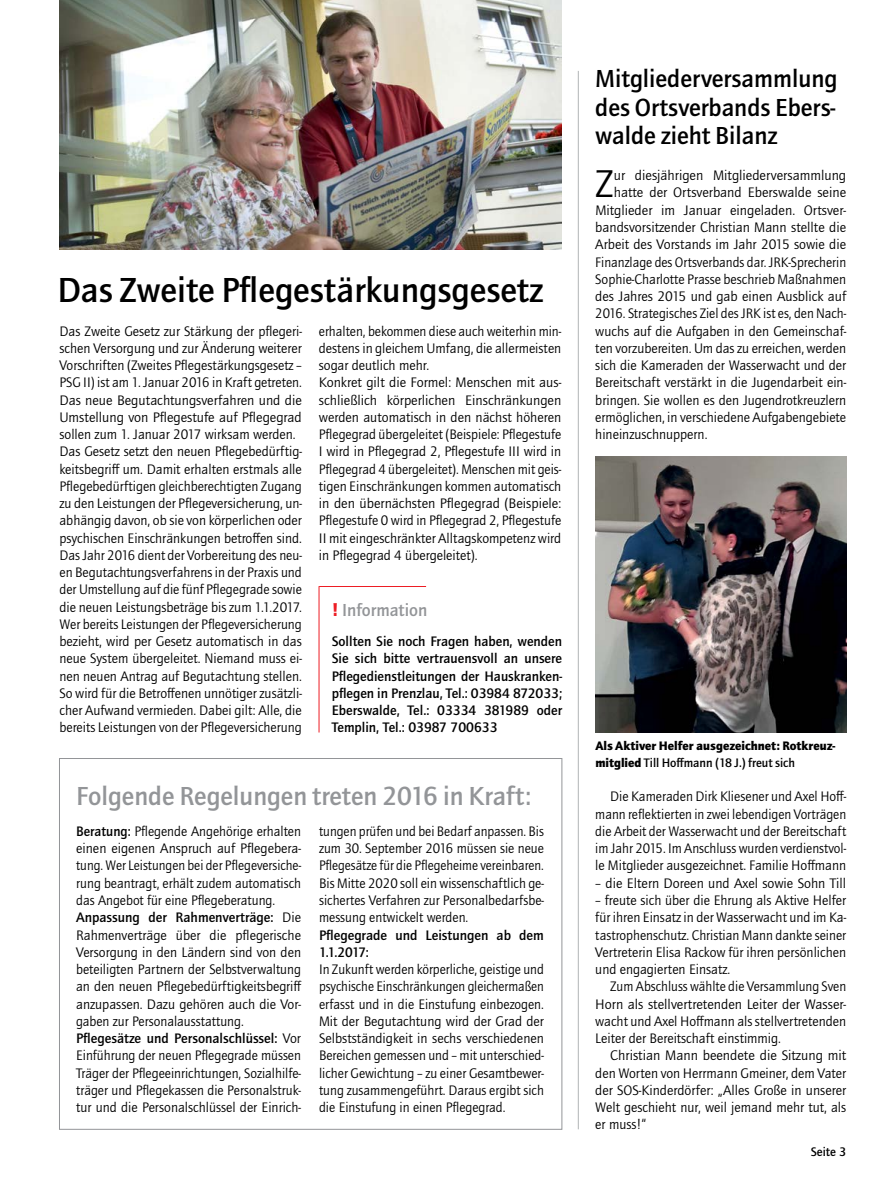
<style>
.page{position:relative;width:893px;height:1191px;background:#fff}
.page>*{position:absolute;margin:0;border:0;box-sizing:border-box;transform-origin:0 0}
.t1{font:40.05px "Quay Sans ITC Std";color:#000}
.t2{font:500 36px "Quay Sans ITC Std";color:#000}
.t3{font:500 27px "Quay Sans ITC Std";color:#939598}
.t4{font:500 25.5px/28.5px "Quay Sans ITC Std";color:#000;text-align:justify}
.t5{font:500 18px "Quay Sans ITC Std";color:#939598}
.t6{font:14.25px/17.2px "Quay Sans ITC Std";color:#000;text-align:justify}
.t7{font:500 14.25px/17.2px "Quay Sans ITC Std";color:#000;text-align:justify}
.t8{font:900 12.75px/17.2px "Quay Sans ITC Std";color:#000}
.t9{font:500 12.75px "Quay Sans ITC Std";color:#000}
.s1{font-weight:900;color:#ed1d24}
.s2{font-weight:500}
</style>
<div class="page">
<hr style="left:319px;top:586px;width:1px;height:146px;background:#ed1d24">
<hr style="left:319px;top:586px;width:107px;height:1px;background:#ed1d24">
<hr style="left:578px;top:71px;width:1px;height:1058px;background:#b1b4b6">
<img style="left:595px;top:456px;width:251px;height:276px">
<img style="left:60px;top:0;width:501px;height:249px">
<h2 class="t2" style="left:57px;top:270px;width:487px">Das Zweite Pflegestärkungsgesetz</h2>
<p class="t6" style="left:59px;top:322px;width:244px;text-align:left">Das Zweite Gesetz zur Stärkung der pflegeri&shy;schen Versorgung und zur Änderung weiterer Vorschriften (Zweites Pflegestärkungsgesetz – PSG II) ist am 1. Januar 2016 in Kraft getreten.<br>Das neue Begutachtungsverfahren und die Umstellung von Pflegestufe auf Pflegegrad sollen zum 1. Januar 2017 wirksam werden.<br>Das Gesetz setzt den neuen Pflegebedürftig&shy;keitsbegriff um. Damit erhalten erstmals alle Pflegebedürftigen gleichberechtigten Zugang zu den Leistungen der Pflegeversicherung, un&shy;abhängig davon, ob sie von körperlichen oder psychischen Einschränkungen betroffen sind.<br>Das Jahr 2016 dient der Vorbereitung des neu&shy;en Begutachtungsverfahrens in der Praxis und der Umstellung auf die fünf Pflegegrade sowie die neuen Leistungsbeträge bis zum 1.1.2017.<br>Wer bereits Leistungen der Pflegeversicherung bezieht, wird per Gesetz automatisch in das neue System übergeleitet. Niemand muss ei&shy;nen neuen Antrag auf Begutachtung stellen.<br>So wird für die Betroffenen unnötiger zusätzli&shy;cher Aufwand vermieden. Dabei gilt: Alle, die bereits Leistungen von der Pflegeversicherung</p>
<p class="t6" style="left:319px;top:322px;width:244px;text-align:left">erhalten, bekommen diese auch weiterhin min&shy;destens in gleichem Umfang, die allermeisten sogar deutlich mehr.<br>Konkret gilt die Formel: Menschen mit aus&shy;schließlich körperlichen Einschränkungen werden automatisch in den nächst höheren Pflegegrad übergeleitet (Beispiele: Pflegestufe I wird in Pflegegrad 2, Pflegestufe III wird in Pflegegrad 4 übergeleitet). Menschen mit geis&shy;tigen Einschränkungen kommen automatisch in den übernächsten Pflegegrad (Beispiele:<br>Pflegestufe 0 wird in Pflegegrad 2, Pflegestufe II mit eingeschränkter Alltagskompetenz wird in Pflegegrad 4 übergeleitet).</p>
<p class="t5" style="left:332px;top:600px;width:97px"><span class="s1">!</span> I nformation</p>
<p class="t7" style="left:332px;top:633px;width:232px">Sollten Sie noch Fragen haben, wenden Sie sich bitte vertrauensvoll an unsere Pflegedienstleitungen der Hauskranken&shy;pflegen in Prenzlau, Tel.: 03984 872033; Eberswalde, Tel.: 03334 381989 oder Templin, Tel.: 03987 700633</p>
<h3 class="t3" style="left:76px;top:780px;width:456px">Folgende Regelungen treten 2016 in Kraft:</h3>
<p class="t6" style="left:76px;top:823px;width:227px;text-align:left"><span class="s2">Beratung:</span> Pflegende Angehörige erhalten einen eigenen Anspruch auf Pflegebera&shy;tung. Wer Leistungen bei der Pflegeversiche&shy;rung beantragt, erhält zudem automatisch das Angebot für eine Pflegeberatung.<br><span class="s2">Anpassung der Rahmenverträge:</span> Die Rahmenverträge über die pflegerische Versorgung in den Ländern sind von den beteiligten Partnern der Selbstverwaltung an den neuen Pflegebedürftigkeitsbegriff anzupassen. Dazu gehören auch die Vor&shy;gaben zur Personalausstattung.<br><span class="s2">Pflegesätze und Personalschlüssel:</span> Vor Einführung der neuen Pflegegrade müssen Träger der Pflegeeinrichtungen, Sozialhilfe&shy;träger und Pflegekassen die Personalstruk&shy;tur und die Personalschlüssel der Einrich-</p>
<p class="t6" style="left:319px;top:823px;width:226px">tungen prüfen und bei Bedarf anpassen. Bis zum 30. September 2016 müssen sie neue Pflegesätze für die Pflegeheime vereinbaren.<br>Bis Mitte 2020 soll ein wissenschaftlich ge&shy;sichertes Verfahren zur Personalbedarfsbe&shy;messung entwickelt werden.</p>
<p class="t7" style="left:319px;top:926px;width:226px">Pflegegrade und Leistungen ab dem<br>1.1.2017:</p>
<p class="t6" style="left:319px;top:961px;width:226px">In Zukunft werden körperliche, geistige und psychische Einschränkungen gleichermaßen erfasst und in die Einstufung einbezogen.<br>Mit der Begutachtung wird der Grad der Selbstständigkeit in sechs verschiedenen Bereichen gemessen und – mit unterschied&shy;licher Gewichtung – zu einer Gesamtbewer&shy;tung zusammengeführt. Daraus ergibt sich die Einstufung in einen Pflegegrad.</p>
<h3 class="t4" style="left:595px;top:65px;width:244px">Mitgliederversammlung des Ortsverbands Ebers&shy;walde zieht Bilanz</h3>
<h1 class="t1" style="left:595px;top:162px;width:20px">Z</h1>
<p class="t6" style="left:614px;top:167px;width:234px">ur diesjährigen Mitgliederversammlung</p>
<p class="t6" style="left:614px;top:184px;width:234px">hatte der Ortsverband Eberswalde seine</p>
<p class="t6" style="left:595px;top:202px;width:252px">Mitglieder im Januar eingeladen. Ortsver-</p>
<p class="t6" style="left:595px;top:219px;width:252px">bandsvorsitzender Christian Mann stellte die</p>
<p class="t6" style="left:595px;top:236px;width:252px">Arbeit des Vorstands im Jahr 2015 sowie die</p>
<p class="t6" style="left:595px;top:253px;width:252px">Finanzlage des Ortsverbands dar. JRK-Sprecherin</p>
<p class="t6" style="left:595px;top:271px;width:252px">Sophie-Charlotte Prasse beschrieb Maßnahmen</p>
<p class="t6" style="left:595px;top:288px;width:252px">des Jahres 2015 und gab einen Ausblick auf</p>
<p class="t6" style="left:595px;top:305px;width:252px">2016. Strategisches Ziel des JRK ist es, den Nach-</p>
<p class="t6" style="left:595px;top:322px;width:252px">wuchs auf die Aufgaben in den Gemeinschaf-</p>
<p class="t6" style="left:595px;top:340px;width:252px">ten vorzubereiten. Um das zu erreichen, werden</p>
<p class="t6" style="left:595px;top:357px;width:252px">sich die Kameraden der Wasserwacht und der</p>
<p class="t6" style="left:595px;top:374px;width:252px">Bereitschaft verstärkt in die Jugendarbeit ein-</p>
<p class="t6" style="left:595px;top:391px;width:252px">bringen. Sie wollen es den Jugendrotkreuzlern</p>
<p class="t6" style="left:595px;top:409px;width:252px">ermöglichen, in verschiedene Aufgabengebiete</p>
<p class="t6" style="left:595px;top:426px;width:114px">hineinzuschnuppern.</p>
<p class="t8" style="left:595px;top:736px;width:242px">Als Aktiver Helfer ausgezeichnet: Rotkreuz&shy;mitglied <span class="s2">Till Hoffmann (18 J.) freut sich</span></p>
<p class="t6" style="left:595px;top:788px;width:252px;text-indent:15px">Die Kameraden Dirk Kliesener und Axel Hoff&shy;mann reflektierten in zwei lebendigen Vorträgen die Arbeit der Wasserwacht und der Bereitschaft im Jahr 2015. Im Anschluss wurden verdienstvol&shy;le Mitglieder ausgezeichnet. Familie Hoffmann</p>
<p class="t6" style="left:595px;top:874px;width:252px">– die Eltern Doreen und Axel sowie Sohn Till</p>
<p class="t6" style="left:595px;top:892px;width:252px">– freute sich über die Ehrung als Aktive Helfer für ihren Einsatz in der Wasserwacht und im Ka&shy;tastrophenschutz. Christian Mann dankte seiner Vertreterin Elisa Rackow für ihren persönlichen und engagierten Einsatz.</p>
<p class="t6" style="left:595px;top:978px;width:252px;text-indent:15px">Zum Abschluss wählte die Versammlung Sven Horn als stellvertretenden Leiter der Wasser&shy;wacht und Axel Hoffmann als stellvertretenden Leiter der Bereitschaft einstimmig.</p>
<p class="t6" style="left:595px;top:1047px;width:252px;text-indent:15px">Christian Mann beendete die Sitzung mit den Worten von Herrmann Gmeiner, dem Vater der SOS-Kinderdörfer: „Alles Große in unserer Welt geschieht nur, weil jemand mehr tut, als er muss!“</p>
<p class="t9" style="left:811px;top:1144px;width:37px">Seite 3</p>
</div>
